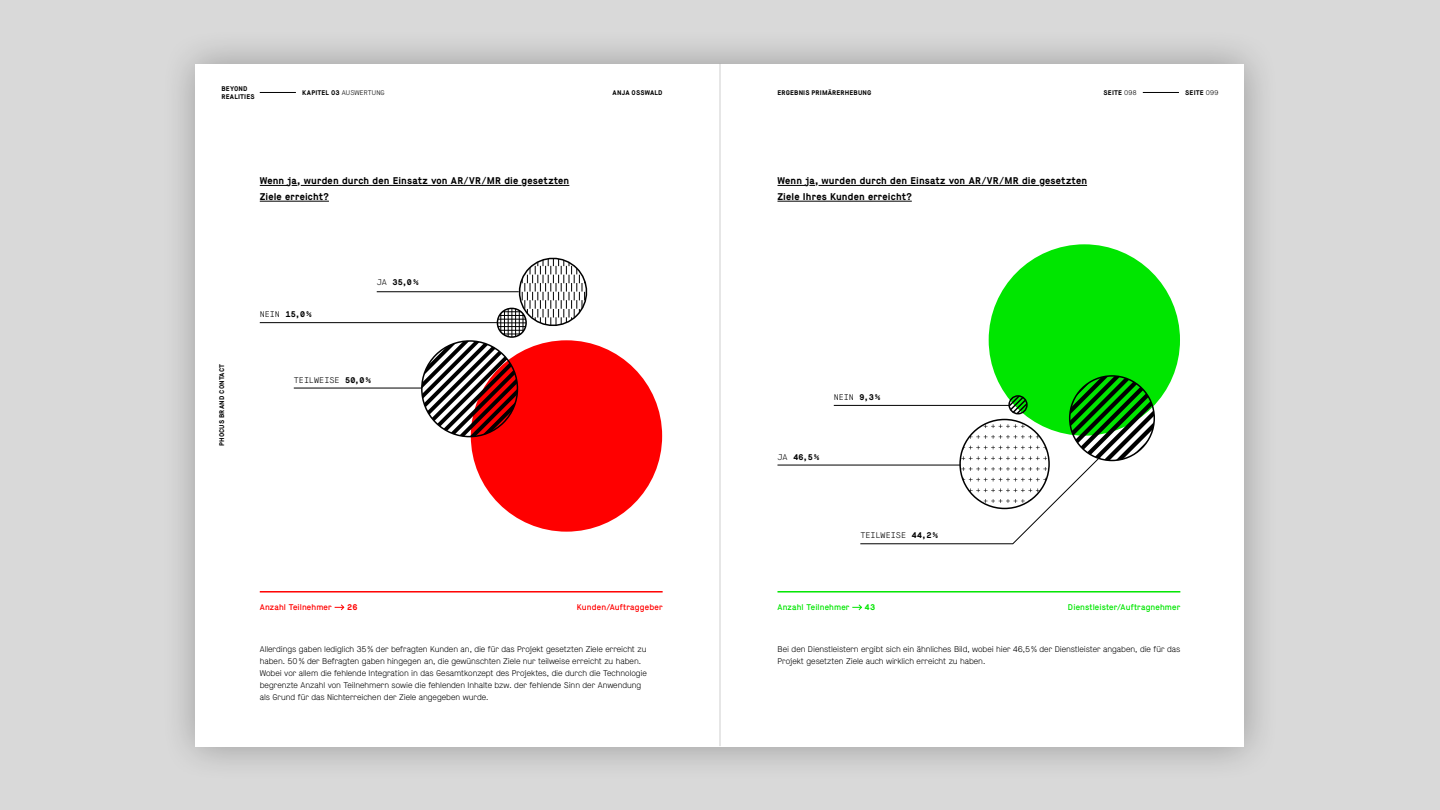
<style>
.page{position:relative;width:1440px;height:810px;background:#d9d9d9}
.page>*{position:absolute;margin:0;border:0;box-sizing:border-box;transform-origin:0 0}
.t1{font:700 9.75px/15.8px "Maison";letter-spacing:.01em;color:#000}
.t2{font:300 8.25px/12px "Maison";letter-spacing:-.005em;color:#000}
.t3{font:8.25px "Maison";letter-spacing:.015em;color:#00e600}
.t4{font:300 8.25px "Maison Mono";letter-spacing:-.01em;color:#000}
.t5{font:8.25px "Maison";letter-spacing:.015em;color:#f00}
.t6{font:700 8.25px "Maison Mono";color:#000}
.t7{font:700 8.25px "Maison";color:#f00}
.t8{font:700 8.25px "Maison";color:#00e600}
.t9{font:700 6.75px/7.5px "Maison";letter-spacing:.02em;color:#000}
.t10{font:300 6.75px "Maison";letter-spacing:.02em;color:#000}
.s1{font-weight:700}
.s2{font-weight:300}
</style>
<div class="page">
<div style="left:160px;top:28px;width:1120px;height:754px;background:#000;opacity:.3"></div>
<div style="left:196px;top:64px;width:1048px;height:682px;background:#fff"></div>
<hr style="left:720px;top:64px;width:1px;height:682px;background:#000">
<div style="left:471px;top:340px;width:191px;height:192px;background:#f00;border-radius:50%"></div>
<svg style="left:335px;top:604px;width:10px;height:7px"></svg>
<hr style="left:260px;top:591px;width:403px;height:2px;background:#f00">
<hr style="left:260px;top:322px;width:238px;height:1px;background:#000">
<div style="left:989px;top:244px;width:191px;height:192px;background:#00e600;border-radius:50%"></div>
<hr style="left:777px;top:465px;width:183px;height:1px;background:#000">
<hr style="left:834px;top:405px;width:175px;height:1px;background:#000">
<svg style="left:860px;top:376px;width:294px;height:169px"></svg>
<div style="left:1069px;top:375px;width:86px;height:86px;border:2px solid #000;border-radius:50%"></div>
<hr style="left:260px;top:92px;width:36px;height:1px;background:#000">
<hr style="left:1143px;top:92px;width:36px;height:1px;background:#000">
<svg style="left:777px;top:185px;width:38px;height:1px"></svg>
<hr style="left:819px;top:185px;width:220px;height:1px;background:#000">
<hr style="left:1045px;top:185px;width:42px;height:1px;background:#000">
<hr style="left:777px;top:201px;width:135px;height:1px;background:#000">
<hr style="left:294px;top:388px;width:128px;height:1px;background:#000">
<svg style="left:260px;top:185px;width:37px;height:1px"></svg>
<hr style="left:301px;top:185px;width:221px;height:1px;background:#000">
<hr style="left:528px;top:185px;width:41px;height:1px;background:#000">
<hr style="left:260px;top:201px;width:69px;height:1px;background:#000">
<hr style="left:377px;top:291px;width:142px;height:1px;background:#000">
<svg style="left:415px;top:257px;width:176px;height:186px"></svg>
<svg style="left:852px;top:604px;width:10px;height:7px"></svg>
<hr style="left:777px;top:591px;width:403px;height:2px;background:#00e600">
<p class="t9" style="left:221px;top:85px;width:35px">BEYOND<br>REALITIES</p>
<p class="t10" style="left:302px;top:89px;width:84px"><span class="s1">KAPITEL 03</span> AUSWERTUNG</p>
<p class="t9" style="left:613px;top:89px;width:52px">ANJA OSSWALD</p>
<p class="t9" style="left:777px;top:89px;width:96px">ERGEBNIS PRIMÄRERHEBUNG</p>
<p class="t9" style="left:1104px;top:89px;width:34px">SEITE <span class="s2">098</span></p>
<p class="t9" style="left:1185px;top:89px;width:35px">SEITE <span class="s2">099</span></p>
<p class="t9" style="left:218px;top:446px;width:84px;rotate:-90deg">PHOCUS BRAND CONTACT</p>
<p class="t1" style="left:260px;top:173px;width:311px">Wenn ja, wurden durch den Einsatz von AR/VR/MR die gesetzten<br>Ziele erreicht?</p>
<p class="t6" style="left:260px;top:309px;width:53px"><span class="s2">NEIN</span> 15,0 %</p>
<p class="t6" style="left:377px;top:277px;width:43px"><span class="s2">JA</span> 35,0 %</p>
<p class="t4" style="left:294px;top:375px;width:79px">TEILWEISE <span class="s1">50,0 %</span></p>
<p class="t5" style="left:260px;top:602px;width:74px">Anzahl Teilnehmer</p>
<p class="t7" style="left:347px;top:602px;width:12px">26</p>
<p class="t5" style="left:577px;top:602px;width:87px">Kunden/Auftraggeber</p>
<p class="t2" style="left:260px;top:643px;width:389px">Allerdings gaben lediglich 35% der befragten Kunden an, die für das Projekt gesetzten Ziele erreicht zu haben. 50% der Befragten gaben hingegen an, die gewünschten Ziele nur teilweise erreicht zu haben.<br>Wobei vor allem die fehlende Integration in das Gesamtkonzept des Projektes, die durch die Technologie begrenzte Anzahl von Teilnehmern sowie die fehlenden Inhalte bzw. der fehlende Sinn der Anwendung als Grund für das Nichterreichen der Ziele angegeben wurde.</p>
<p class="t1" style="left:777px;top:173px;width:311px">Wenn ja, wurden durch den Einsatz von AR/VR/MR die gesetzten<br>Ziele Ihres Kunden erreicht?</p>
<p class="t4" style="left:834px;top:393px;width:48px">NEIN <span class="s1">9,3 %</span></p>
<p class="t6" style="left:777px;top:452px;width:43px"><span class="s2">JA</span> 46,5 %</p>
<p class="t4" style="left:860px;top:531px;width:79px">TEILWEISE <span class="s1">44,2 %</span></p>
<p class="t3" style="left:777px;top:602px;width:74px">Anzahl Teilnehmer</p>
<p class="t8" style="left:865px;top:602px;width:12px">43</p>
<p class="t3" style="left:1068px;top:602px;width:114px">Dienstleister/Auftragnehmer</p>
<p class="t2" style="left:777px;top:643px;width:404px">Bei den Dienstleistern ergibt sich ein ähnliches Bild, wobei hier 46,5% der Dienstleister angaben, die für das<br>Projekt gesetzten Ziele auch wirklich erreicht zu haben.</p>
</div>
